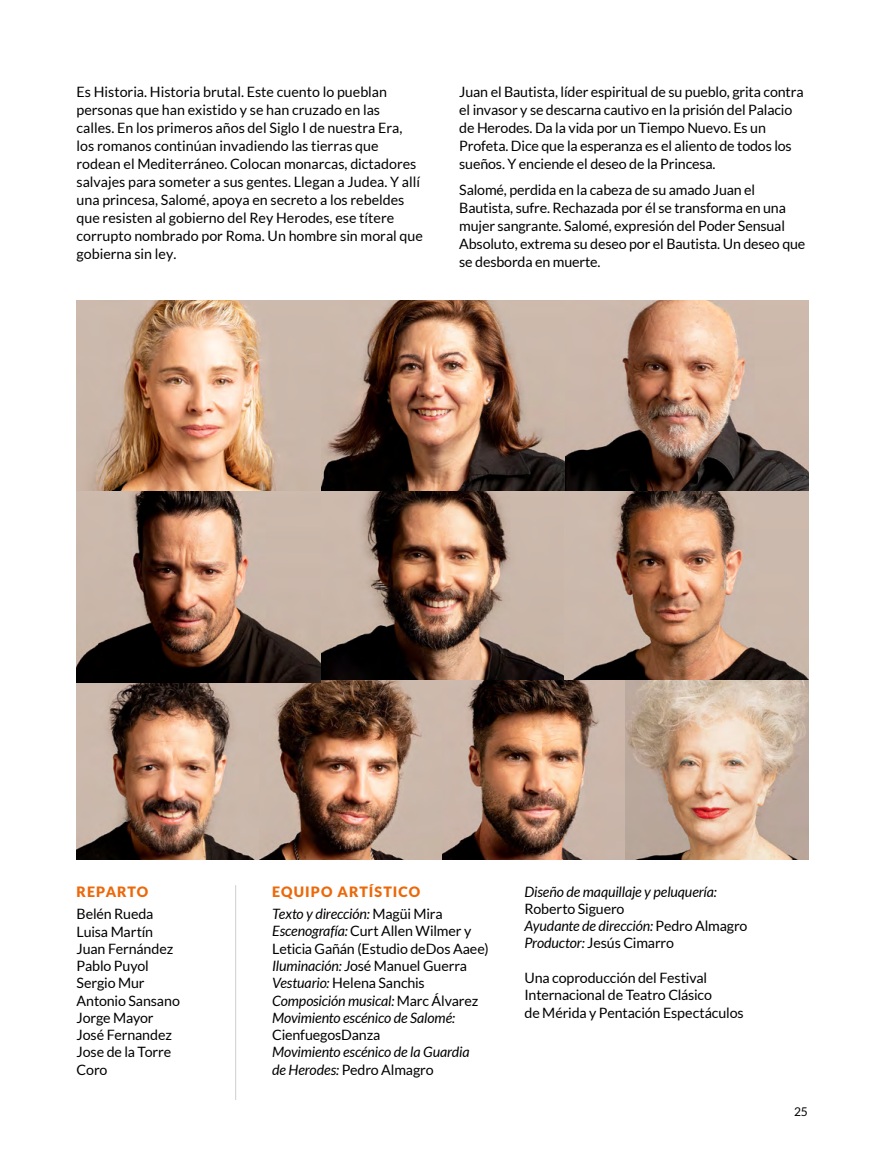
<style>
.page{position:relative;width:893px;height:1149px;background:#fff}
.page>*{position:absolute;margin:0;border:0;box-sizing:border-box;transform-origin:0 0}
.t1{font:14.25px/17.2px "Lato";letter-spacing:-.01em;color:#000}
.t2{font:italic 14.25px/22.5px "Lato";letter-spacing:-.01em;color:#000}
.t3{font:900 14.25px "Lato";letter-spacing:.065em;color:#eb690b}
.t4{font:12px "Lato";color:#000}
.s1{font-weight:900;font-style:normal;color:#eb690b}
.s2{font-style:normal}
.s3{font-style:italic}
</style>
<div class="page">
<img style="left:320px;top:491px;width:244px;height:188px">
<img style="left:76px;top:679px;width:488px;height:180px">
<img style="left:259px;top:680px;width:183px;height:179px">
<img style="left:564px;top:491px;width:244px;height:189px">
<img style="left:564px;top:300px;width:244px;height:191px">
<img style="left:442px;top:680px;width:183px;height:179px">
<svg style="left:625px;top:680px;width:183px;height:179px"></svg>
<svg style="left:76px;top:491px;width:244px;height:191px"></svg>
<img style="left:320px;top:300px;width:244px;height:191px">
<img style="left:76px;top:300px;width:244px;height:191px">
<hr style="left:235px;top:884px;width:1px;height:215px;background:#525e64">
<p class="t1" style="left:77px;top:82px;width:348px;line-height:18px">Es Historia. Historia brutal. Este cuento lo pueblan personas que han existido y se han cruzado en las<br>calles. En los primeros años del Siglo I de nuestra Era, los romanos continúan invadiendo las tierras que rodean el Mediterráneo. Colocan monarcas, dictadores salvajes para someter a sus gentes. Llegan a Judea. Y allí una princesa, Salomé, apoya en secreto a los rebeldes que resisten al gobierno del Rey Herodes, ese títere corrupto nombrado por Roma. Un hombre sin moral que gobierna sin ley.</p>
<p class="t1" style="left:459px;top:82px;width:346px;line-height:18px">Juan el Bautista, líder espiritual de su pueblo, grita contra el invasor y se descarna cautivo en la prisión del Palacio de Herodes. Da la vida por un Tiempo Nuevo. Es un Profeta. Dice que la esperanza es el aliento de todos los sueños. Y enciende el deseo de la Princesa.</p>
<p class="t1" style="left:459px;top:181px;width:348px;line-height:18px">Salomé, perdida en la cabeza de su amado Juan el Bautista, sufre. Rechazada por él se transforma en una mujer sangrante. Salomé, expresión del Poder Sensual Absoluto, extrema su deseo por el Bautista. Un deseo que se desborda en muerte.</p>
<p class="t3" style="left:77px;top:882px;width:73px">REPARTO</p>
<p class="t1" style="left:77px;top:905px;width:105px">Belén Rueda<br>Luisa Martín<br>Juan Fernández<br>Pablo Puyol<br>Sergio Mur<br>Antonio Sansano<br>Jorge Mayor<br>José Fernandez<br>Jose de la Torre<br>Coro</p>
<p class="t2" style="left:272px;top:880px;width:172px"><span class="s1">EQUIPO ARTÍSTICO<br></span>Texto y dirección: <span class="s2">Magüi Mira</span></p>
<p class="t1" style="left:272px;top:922px;width:218px"><span class="s3">Escenografía:</span> Curt Allen Wilmer y<br>Leticia Gañán (Estudio deDos Aaee)<br><span class="s3">Iluminación: J</span>osé Manuel Guerra<br><span class="s3">Vestuario:</span> Helena Sanchis<br><span class="s3">Composición musical:</span> Marc Álvarez<br><span class="s3">Movimiento escénico de Salomé:</span></p>
<p class="t1" style="left:272px;top:1025px;width:110px">CienfuegosDanza</p>
<p class="t2" style="left:272px;top:1043px;width:199px;line-height:17.2px">Movimiento escénico de la Guardia de Herodes: <span class="s2">Pedro Almagro</span></p>
<p class="t2" style="left:524px;top:880px;width:194px">Diseño de maquillaje y peluquería:</p>
<p class="t1" style="left:524px;top:899px;width:224px">Roberto Siguero<br><span class="s3">Ayudante de dirección:</span> Pedro Almagro<br><span class="s3">Productor:</span> Jesús Cimarro</p>
<p class="t1" style="left:524px;top:968px;width:221px">Una coproducción del Festival<br>Internacional de Teatro Clásico<br>de Mérida y Pentación Espectáculos</p>
<p class="t4" style="left:794px;top:1104px;width:15px">25</p>
</div>
